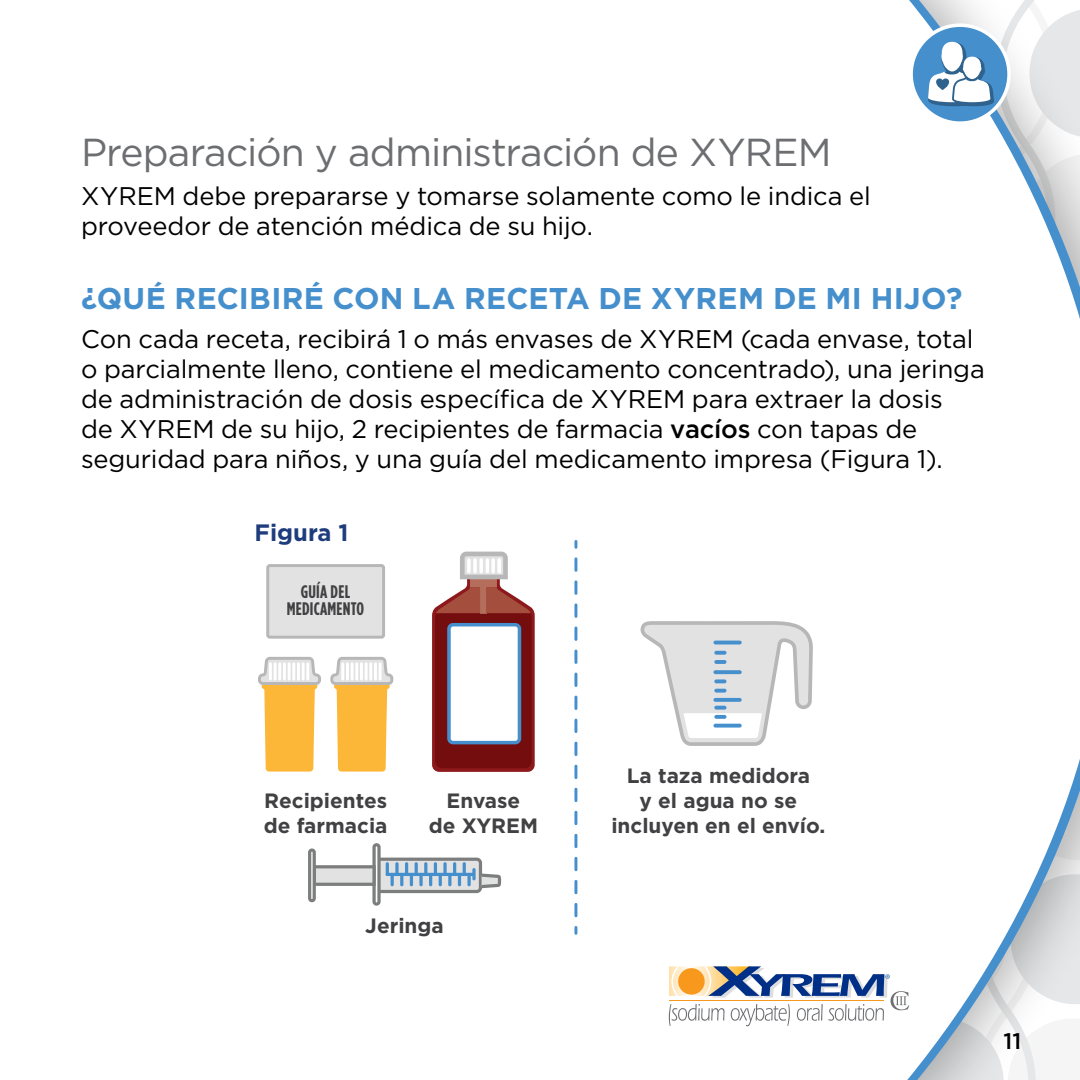
<style>
.page{position:relative;width:1080px;height:1080px;background:#fff}
.page>*{position:absolute;margin:0;border:0;box-sizing:border-box;transform-origin:0 0}
.t1{font:39px "Gotham";letter-spacing:-.025em;color:#6d6e71}
.t2{font:700 30px "Gotham";letter-spacing:.01em;color:#458fcd}
.t3{font:25.5px/30px "Gotham";letter-spacing:-.005em;color:#000}
.t4{font:700 23.7px "Gotham";color:#1f3d7c}
.t5{font:500 22.5px "Gotham";color:#000}
.t6{font:700 20.7px/24.9px "Gotham";color:#414042;text-align:center}
.t7{font:700 18.3px/16.8px "Gotham Condensed";letter-spacing:.015em;color:#414042;text-align:center}
.s1{font-weight:500}
</style>
<div class="page">
<svg style="left:640px;top:0;width:440px;height:1080px"></svg>
<svg style="left:713px;top:724px;width:29px;height:4px"></svg>
<svg style="left:713px;top:698px;width:29px;height:4px"></svg>
<svg style="left:713px;top:670px;width:29px;height:4px"></svg>
<hr style="left:713px;top:641px;width:29px;height:3px;background:#468fcd;border-radius:2px">
<svg style="left:714px;top:715px;width:12px;height:4px"></svg>
<svg style="left:714px;top:706px;width:12px;height:4px"></svg>
<svg style="left:714px;top:689px;width:12px;height:4px"></svg>
<svg style="left:714px;top:679px;width:12px;height:4px"></svg>
<hr style="left:714px;top:660px;width:12px;height:4px;background:#468fcd;border-radius:2px">
<svg style="left:714px;top:651px;width:12px;height:4px"></svg>
<svg style="left:574px;top:541px;width:3px;height:6px"></svg>
<svg style="left:574px;top:559px;width:3px;height:374px"></svg>
<svg style="left:372px;top:843px;width:9px;height:63px"></svg>
<svg style="left:258px;top:657px;width:63px;height:115px"></svg>
<hr style="left:274px;top:662px;width:3px;height:19px;background:#fff">
<hr style="left:288px;top:662px;width:3px;height:19px;background:#fff">
<hr style="left:302px;top:662px;width:3px;height:19px;background:#fff">
<hr style="left:306px;top:662px;width:3px;height:19px;background:#fff">
<hr style="left:278px;top:662px;width:3px;height:19px;background:#fff">
<hr style="left:292px;top:662px;width:3px;height:19px;background:#fff">
<hr style="left:269px;top:662px;width:3px;height:19px;background:#fff">
<hr style="left:283px;top:662px;width:3px;height:19px;background:#fff">
<hr style="left:297px;top:662px;width:3px;height:19px;background:#fff">
<svg style="left:330px;top:657px;width:63px;height:115px"></svg>
<hr style="left:346px;top:662px;width:3px;height:19px;background:#fff">
<hr style="left:360px;top:662px;width:3px;height:19px;background:#fff">
<hr style="left:374px;top:662px;width:3px;height:19px;background:#fff">
<hr style="left:379px;top:662px;width:3px;height:19px;background:#fff">
<hr style="left:351px;top:662px;width:3px;height:19px;background:#fff">
<hr style="left:365px;top:662px;width:3px;height:19px;background:#fff">
<hr style="left:341px;top:662px;width:3px;height:19px;background:#fff">
<hr style="left:355px;top:662px;width:3px;height:19px;background:#fff">
<hr style="left:369px;top:662px;width:3px;height:19px;background:#fff">
<div style="left:270px;top:568px;width:111px;height:67px;background:#e2e2e2"></div>
<div style="left:266px;top:564px;width:119px;height:75px;border:3px solid #b7b7b7;border-radius:2px"></div>
<svg style="left:432px;top:552px;width:103px;height:220px"></svg>
<hr style="left:467px;top:558px;width:4px;height:15px;background:#fff;border-radius:2px">
<hr style="left:473px;top:558px;width:4px;height:15px;background:#fff;border-radius:2px">
<svg style="left:479px;top:558px;width:4px;height:15px"></svg>
<hr style="left:486px;top:558px;width:3px;height:15px;background:#fff;border-radius:2px">
<hr style="left:491px;top:558px;width:4px;height:15px;background:#fff;border-radius:2px">
<hr style="left:498px;top:558px;width:3px;height:15px;background:#fff;border-radius:2px">
<svg style="left:308px;top:848px;width:193px;height:54px"></svg>
<h1 class="t1" style="left:81px;top:127px;width:752px">Preparación y administración de XYREM</h1>
<p class="t3" style="left:81px;top:181px;width:791px">XYREM debe prepararse y tomarse solamente como le indica el proveedor de atención médica de su hijo.</p>
<p class="t2" style="left:81px;top:278px;width:883px">¿QUÉ RECIBIRÉ CON LA RECETA DE XYREM DE MI HIJO?</p>
<p class="t3" style="left:81px;top:323px;width:905px">Con cada receta, recibirá 1 o más envases de XYREM (cada envase, total o parcialmente lleno, contiene el medicamento concentrado), una jeringa de administración de dosis específica de XYREM para extraer la dosis<br>de XYREM de su hijo, 2 recipientes de farmacia <span class="s1">vacíos</span> con tapas de seguridad para niños, y una guía del medicamento impresa (Figura 1).</p>
<p class="t4" style="left:255px;top:517px;width:95px">Figura 1</p>
<p class="t7" style="left:287px;top:583px;width:79px">GUÍA DEL<br>MEDICAMENTO</p>
<p class="t6" style="left:264px;top:788px;width:125px;text-align:left">Recipientes de farmacia</p>
<p class="t6" style="left:429px;top:788px;width:111px">Envase<br>de XYREM</p>
<p class="t6" style="left:365px;top:913px;width:80px">Jeringa</p>
<p class="t6" style="left:611px;top:763px;width:216px">La taza medidora<br>y el agua no se incluyen en el envío.</p>
<p class="t5" style="left:1004px;top:1029px;width:19px">11</p>
</div>
